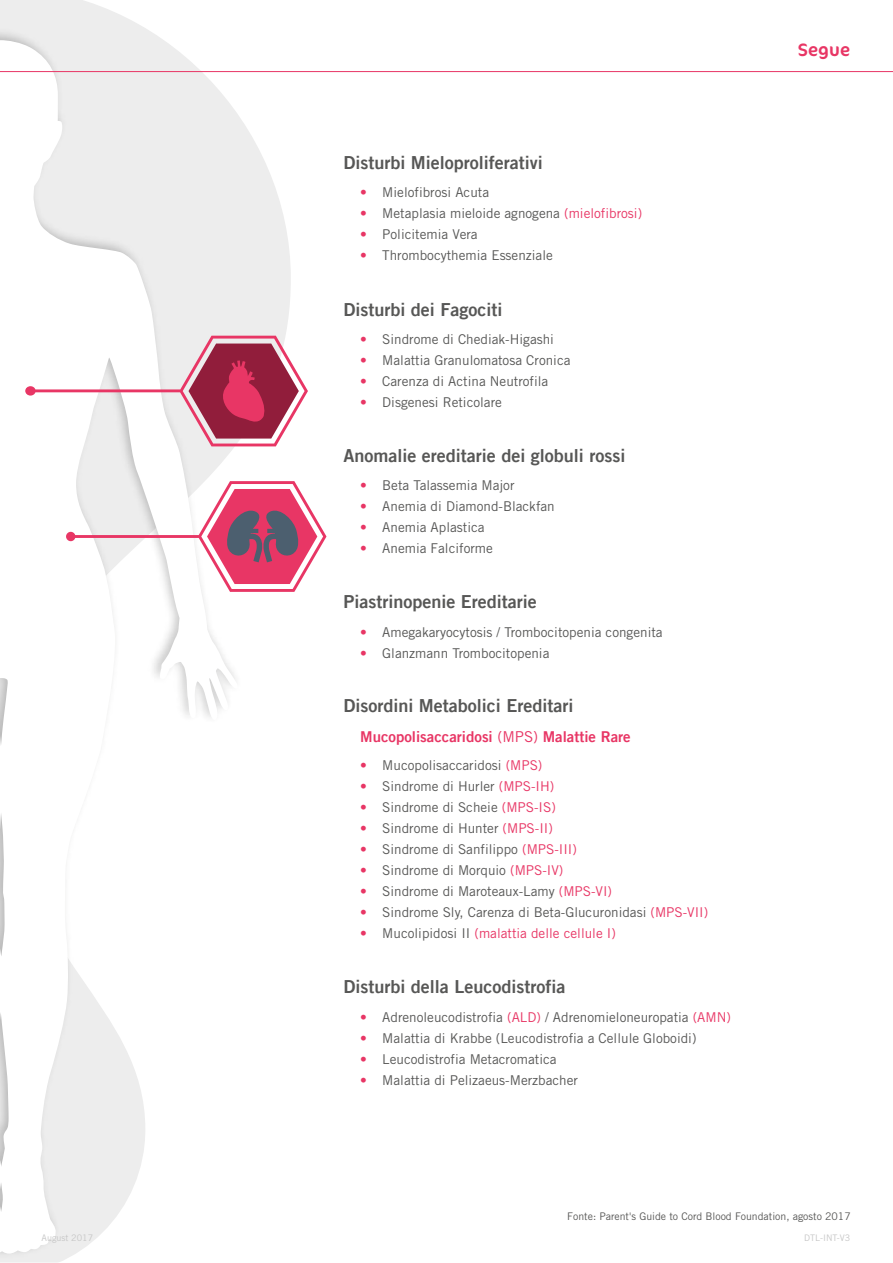
<style>
.page{position:relative;width:893px;height:1263px;background:#fff}
.page>*{position:absolute;margin:0;border:0;box-sizing:border-box;transform-origin:0 0}
.t1{font:18px "Trade Gothic LT Bold Two";color:#575756}
.t2{font:18px "Cocon";color:#e83665}
.t3{font:15px "Trade Gothic LT Bold Two";color:#e83665}
.t4{font:13.5px "Trade Gothic LT";color:#575756}
.t5{font:13.5px "Trade Gothic LT";color:#e83665}
.t6{font:10.5px "Trade Gothic LT";color:#575756}
.t7{font:9px "Trade Gothic LT";color:#c6c6c6}
.s1{color:#e83665}
.s2{font-family:"Trade Gothic LT"}
.s3{color:#575756}
</style>
<div class="page">
<svg style="left:0;top:0;width:291px;height:447px"></svg>
<img style="left:0;top:23px;width:246px;height:1239px">
<svg style="left:0;top:40px;width:238px;height:1215px"></svg>
<hr style="left:0;top:71px;width:893px;height:1px;background:#e83665">
<svg style="left:25px;top:336px;width:283px;height:110px"></svg>
<svg style="left:66px;top:481px;width:260px;height:111px"></svg>
<h1 class="t1" style="left:343px;top:151px;width:201px">Disturbi Mieloproliferativi</h1>
<p class="t4" style="left:360px;top:184px;width:130px"><span class="s1">•</span> Mielofibrosi Acuta</p>
<p class="t4" style="left:360px;top:205px;width:283px"><span class="s1">•</span> Metaplasia mieloide agnogena <span class="s1">(mielofibrosi)</span></p>
<p class="t4" style="left:360px;top:226px;width:119px"><span class="s1">•</span> Policitemia Vera</p>
<p class="t4" style="left:360px;top:247px;width:194px"><span class="s1">•</span> Thrombocythemia Essenziale</p>
<h1 class="t1" style="left:343px;top:298px;width:161px">Disturbi dei Fagociti</h1>
<p class="t4" style="left:360px;top:331px;width:195px"><span class="s1">•</span> Sindrome di Chediak-Higashi</p>
<p class="t4" style="left:360px;top:352px;width:212px"><span class="s1">•</span> Malattia Granulomatosa Cronica</p>
<p class="t4" style="left:360px;top:373px;width:190px"><span class="s1">•</span> Carenza di Actina Neutrofila</p>
<p class="t4" style="left:360px;top:394px;width:143px"><span class="s1">•</span> Disgenesi Reticolare</p>
<h1 class="t1" style="left:343px;top:444px;width:283px">Anomalie ereditarie dei globuli rossi</h1>
<p class="t4" style="left:360px;top:477px;width:156px"><span class="s1">•</span> Beta Talassemia Major</p>
<p class="t4" style="left:360px;top:498px;width:196px"><span class="s1">•</span> Anemia di Diamond-Blackfan</p>
<p class="t4" style="left:360px;top:519px;width:126px"><span class="s1">•</span> Anemia Aplastica</p>
<p class="t4" style="left:360px;top:540px;width:134px"><span class="s1">•</span> Anemia Falciforme</p>
<h1 class="t1" style="left:343px;top:591px;width:195px">Piastrinopenie Ereditarie</h1>
<p class="t4" style="left:360px;top:624px;width:304px"><span class="s1">•</span> Amegakaryocytosis / Trombocitopenia congenita</p>
<p class="t4" style="left:360px;top:645px;width:191px"><span class="s1">•</span> Glanzmann Trombocitopenia</p>
<h1 class="t1" style="left:343px;top:695px;width:232px">Disordini Metabolici Ereditari</h1>
<p class="t3" style="left:360px;top:727px;width:272px">Mucopolisaccaridosi <span class="s2">(MPS)</span> Malattie Rare</p>
<p class="t4" style="left:360px;top:757px;width:184px"><span class="s1">•</span> Mucopolisaccaridosi <span class="s1">(MPS)</span></p>
<p class="t4" style="left:360px;top:778px;width:196px"><span class="s1">•</span> Sindrome di Hurler <span class="s1">(MPS-IH)</span></p>
<p class="t4" style="left:360px;top:799px;width:197px"><span class="s1">•</span> Sindrome di Scheie <span class="s1">(MPS-IS)</span></p>
<p class="t4" style="left:360px;top:820px;width:194px"><span class="s1">•</span> Sindrome di Hunter <span class="s1">(MPS-II)</span></p>
<p class="t4" style="left:360px;top:841px;width:218px"><span class="s1">•</span> Sindrome di Sanfilippo <span class="s1">(MPS-III)</span></p>
<p class="t4" style="left:360px;top:862px;width:205px"><span class="s1">•</span> Sindrome di Morquio <span class="s1">(MPS-IV)</span></p>
<p class="t4" style="left:360px;top:883px;width:253px"><span class="s1">•</span> Sindrome di Maroteaux-Lamy <span class="s1">(MPS-VI)</span></p>
<p class="t4" style="left:360px;top:904px;width:349px"><span class="s1">•</span> Sindrome Sly, Carenza di Beta-Glucuronidasi <span class="s1">(MPS-VII)</span></p>
<p class="t5" style="left:360px;top:925px;width:257px">• <span class="s3">Mucolipidosi II</span> (malattia delle cellule I)</p>
<h1 class="t1" style="left:343px;top:976px;width:224px">Disturbi della Leucodistrofia</h1>
<p class="t4" style="left:360px;top:1009px;width:372px"><span class="s1">•</span> Adrenoleucodistrofia <span class="s1">(ALD)</span> / Adrenomieloneuropatia <span class="s1">(AMN)</span></p>
<p class="t4" style="left:360px;top:1030px;width:338px"><span class="s1">•</span> Malattia di Krabbe (Leucodistrofia a Cellule Globoidi)</p>
<p class="t4" style="left:360px;top:1051px;width:198px"><span class="s1">•</span> Leucodistrofia Metacromatica</p>
<p class="t4" style="left:360px;top:1072px;width:219px"><span class="s1">•</span> Malattia di Pelizaeus-Merzbacher</p>
<h1 class="t2" style="left:798px;top:40px;width:54px">Segue</h1>
<p class="t6" style="left:567px;top:1210px;width:285px">Fonte: Parent's Guide to Cord Blood Foundation, agosto 2017</p>
<p class="t7" style="left:42px;top:1232px;width:53px">August 2017</p>
<p class="t7" style="left:804px;top:1232px;width:48px">DTL-INT-V3</p>
</div>
